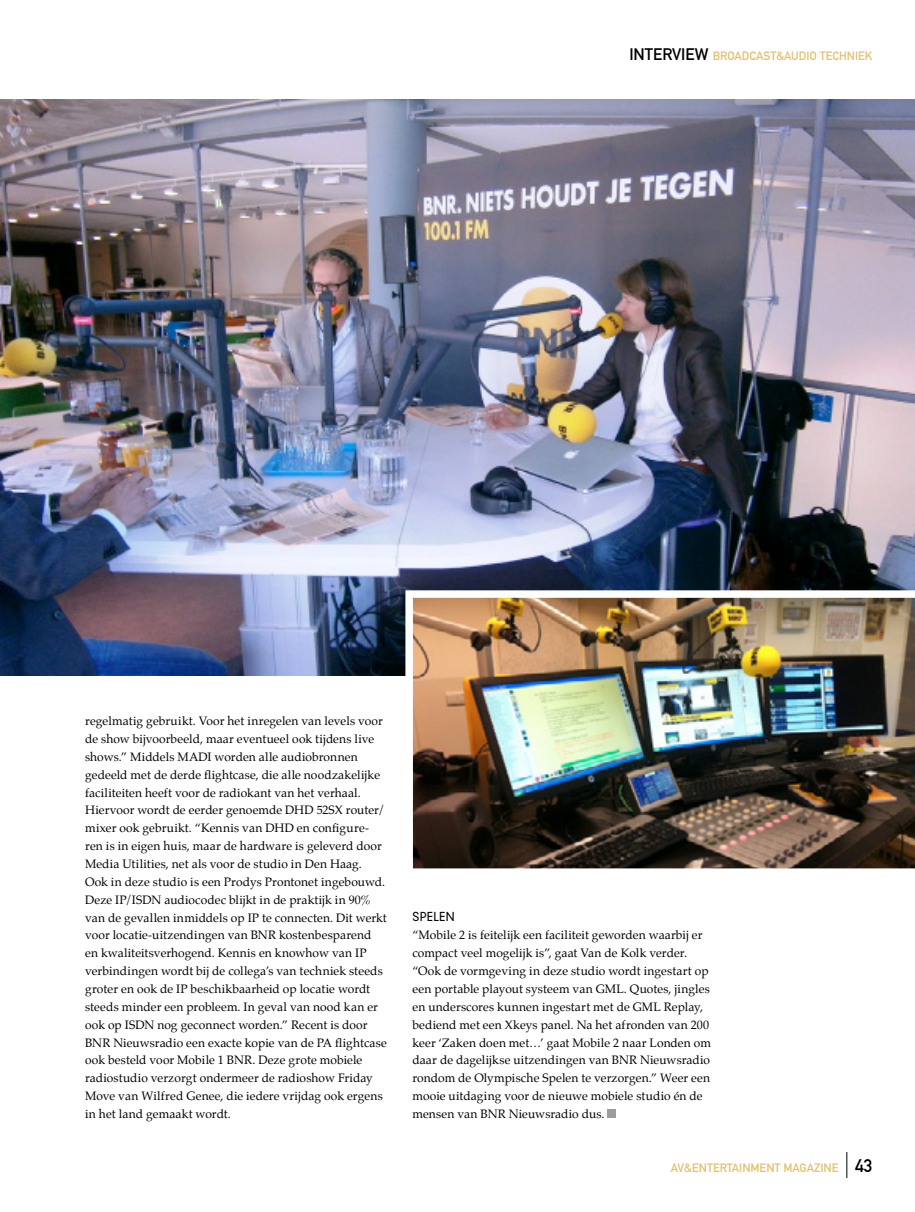
<style>
.page{position:relative;width:915px;height:1212px;background:#fff}
.page>*{position:absolute;margin:0;border:0;box-sizing:border-box;transform-origin:0 0}
.t1{font:12px/17.9px "Palatino";letter-spacing:.005em;color:#000}
.t2{font:12px "DIN Mittelschrift";color:#e3c16b}
.t3{font:300 12px "DIN Neuzeit Grotesk";letter-spacing:.03em;color:#000}
.s1{font-size:16.5px;color:#000}
.s2{font-size:18px;color:#000}
</style>
<div class="page">
<div style="left:607px;top:1109px;width:9px;height:9px;background:#9c9c9d"></div>
<svg style="left:846px;top:1152px;width:1px;height:26px"></svg>
<img style="left:0;top:100px;width:914px;height:575px">
<img style="left:405px;top:590px;width:509px;height:279px">
<p class="t2" style="left:629px;top:49px;width:244px"><span class="s1">INTERVIEW</span> BROADCAST&amp;AUDIO TECHNIEK</p>
<p class="t1" style="left:85px;top:712px;width:303px">regelmatig gebruikt. Voor het inregelen van levels voor de show bijvoorbeeld, maar eventueel ook tijdens live shows.” Middels MADI worden alle audiobronnen gedeeld met de derde flightcase, die alle noodzakelijke faciliteiten heeft voor de radiokant van het verhaal.<br>Hiervoor wordt de eerder genoemde DHD 52SX router/ mixer ook gebruikt. “Kennis van DHD en configure&shy;ren is in eigen huis, maar de hardware is geleverd door Media Utilities, net als voor de studio in Den Haag.<br>Ook in deze studio is een Prodys Prontonet ingebouwd.<br>Deze IP/ISDN audiocodec blijkt in de praktijk in 90% van de gevallen inmiddels op IP te connecten. Dit werkt voor locatie-uitzendingen van BNR kostenbesparend en kwaliteitsverhogend. Kennis en knowhow van IP verbindingen wordt bij de collega’s van techniek steeds groter en ook de IP beschikbaarheid op locatie wordt steeds minder een probleem. In geval van nood kan er ook op ISDN nog geconnect worden.” Recent is door BNR Nieuwsradio een exacte kopie van de PA flightcase ook besteld voor Mobile 1 BNR. Deze grote mobiele radiostudio verzorgt ondermeer de radioshow Friday Move van Wilfred Genee, die iedere vrijdag ook ergens in het land gemaakt wordt.</p>
<p class="t3" style="left:412px;top:910px;width:42px">SPELEN</p>
<p class="t1" style="left:412px;top:926px;width:300px">“Mobile 2 is feitelijk een faciliteit geworden waarbij er compact veel mogelijk is”, gaat Van de Kolk verder. “Ook de vormgeving in deze studio wordt ingestart op een portable playout systeem van GML. Quotes, jingles en underscores kunnen ingestart met de GML Replay, bediend met een Xkeys panel. Na het afronden van 200 keer ‘Zaken doen met…’ gaat Mobile 2 naar Londen om daar de dagelijkse uitzendingen van BNR Nieuwsradio rondom de Olympische Spelen te verzorgen.” Weer een mooie uitdaging voor de nieuwe mobiele studio én de mensen van BNR Nieuwsradio dus.</p>
<p class="t2" style="left:670px;top:1161px;width:203px">AV&amp;ENTERTAINMENT MAGAZINE <span class="s2">43</span></p>
</div>
